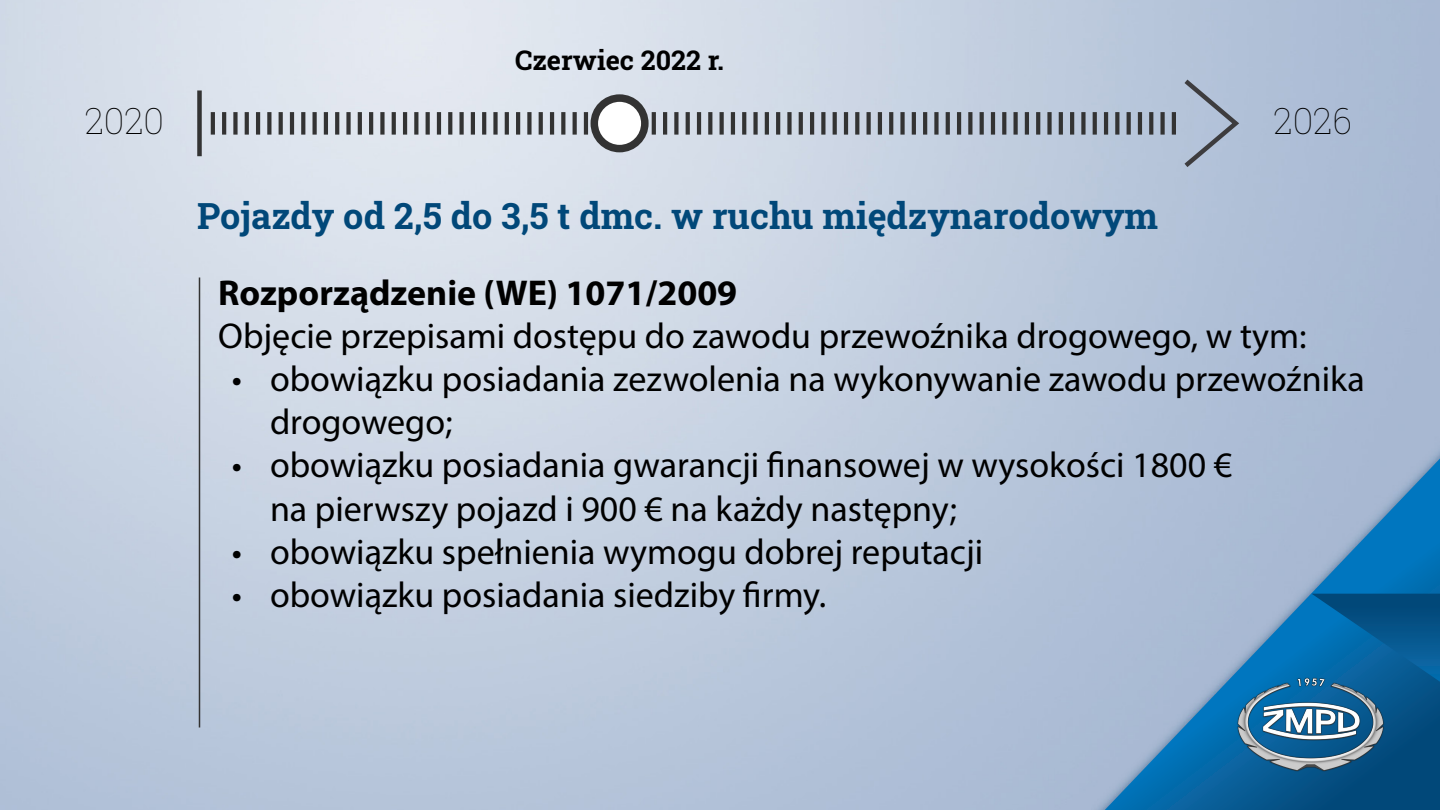
<style>
.page{position:relative;width:1440px;height:810px;background:#fff}
.page>*{position:absolute;margin:0;border:0;box-sizing:border-box;transform-origin:0 0}
.t1{font:36px/43.2px "Myriad Pro";color:#000}
.Tytuły_rozporzązenia{font:700 36px "Roboto Slab";color:#014879}
.t2{font:700 36px "Myriad Pro";color:#000}
.t3{font:100 36px "Roboto Slab";color:#000}
.data{font:700 27px "Roboto Slab";color:#000}
</style>
<div class="page">
<img style="left:0;top:0;width:1440px;height:810px">
<svg style="left:1102px;top:455px;width:338px;height:355px"></svg>
<svg style="left:1312px;top:594px;width:128px;height:165px"></svg>
<img style="left:1232px;top:671px;width:156px;height:105px">
<hr style="left:199px;top:278px;width:1px;height:450px;background:#333">
<hr style="left:211px;top:112px;width:4px;height:23px;background:#333">
<hr style="left:222px;top:112px;width:4px;height:23px;background:#333">
<div style="left:233px;top:112px;width:5px;height:23px;background:#333"></div>
<svg style="left:245px;top:112px;width:4px;height:23px"></svg>
<hr style="left:256px;top:112px;width:4px;height:23px;background:#333">
<svg style="left:267px;top:112px;width:4px;height:23px"></svg>
<svg style="left:279px;top:112px;width:4px;height:23px"></svg>
<hr style="left:290px;top:112px;width:4px;height:23px;background:#333">
<svg style="left:301px;top:112px;width:4px;height:23px"></svg>
<svg style="left:313px;top:112px;width:4px;height:23px"></svg>
<hr style="left:324px;top:112px;width:4px;height:23px;background:#333">
<svg style="left:335px;top:112px;width:4px;height:23px"></svg>
<div style="left:346px;top:112px;width:5px;height:23px;background:#333"></div>
<hr style="left:358px;top:112px;width:4px;height:23px;background:#333">
<hr style="left:369px;top:112px;width:4px;height:23px;background:#333">
<div style="left:380px;top:112px;width:5px;height:23px;background:#333"></div>
<svg style="left:392px;top:112px;width:4px;height:23px"></svg>
<hr style="left:403px;top:112px;width:4px;height:23px;background:#333">
<svg style="left:414px;top:112px;width:4px;height:23px"></svg>
<svg style="left:426px;top:112px;width:4px;height:23px"></svg>
<hr style="left:437px;top:112px;width:4px;height:23px;background:#333">
<svg style="left:448px;top:112px;width:4px;height:23px"></svg>
<div style="left:459px;top:112px;width:5px;height:23px;background:#333"></div>
<hr style="left:471px;top:112px;width:4px;height:23px;background:#333">
<svg style="left:482px;top:112px;width:4px;height:23px"></svg>
<div style="left:493px;top:112px;width:5px;height:23px;background:#333"></div>
<svg style="left:505px;top:112px;width:4px;height:23px"></svg>
<hr style="left:516px;top:112px;width:4px;height:23px;background:#333">
<div style="left:527px;top:112px;width:5px;height:23px;background:#333"></div>
<svg style="left:539px;top:112px;width:4px;height:23px"></svg>
<hr style="left:550px;top:112px;width:4px;height:23px;background:#333">
<svg style="left:561px;top:112px;width:4px;height:23px"></svg>
<svg style="left:573px;top:112px;width:4px;height:23px"></svg>
<hr style="left:584px;top:112px;width:4px;height:23px;background:#333">
<svg style="left:652px;top:112px;width:4px;height:23px"></svg>
<hr style="left:663px;top:112px;width:4px;height:23px;background:#333">
<div style="left:674px;top:112px;width:5px;height:23px;background:#333"></div>
<svg style="left:686px;top:112px;width:4px;height:23px"></svg>
<hr style="left:697px;top:112px;width:4px;height:23px;background:#333">
<svg style="left:708px;top:112px;width:4px;height:23px"></svg>
<svg style="left:720px;top:112px;width:4px;height:23px"></svg>
<hr style="left:731px;top:112px;width:4px;height:23px;background:#333">
<svg style="left:742px;top:112px;width:4px;height:23px"></svg>
<div style="left:753px;top:112px;width:5px;height:23px;background:#333"></div>
<hr style="left:765px;top:112px;width:4px;height:23px;background:#333">
<hr style="left:776px;top:112px;width:4px;height:23px;background:#333">
<div style="left:787px;top:112px;width:5px;height:23px;background:#333"></div>
<svg style="left:799px;top:112px;width:4px;height:23px"></svg>
<hr style="left:810px;top:112px;width:4px;height:23px;background:#333">
<div style="left:821px;top:112px;width:5px;height:23px;background:#333"></div>
<svg style="left:833px;top:112px;width:4px;height:23px"></svg>
<hr style="left:844px;top:112px;width:4px;height:23px;background:#333">
<svg style="left:855px;top:112px;width:4px;height:23px"></svg>
<svg style="left:867px;top:112px;width:4px;height:23px"></svg>
<hr style="left:878px;top:112px;width:4px;height:23px;background:#333">
<svg style="left:889px;top:112px;width:4px;height:23px"></svg>
<div style="left:900px;top:112px;width:5px;height:23px;background:#333"></div>
<hr style="left:912px;top:112px;width:4px;height:23px;background:#333">
<hr style="left:923px;top:112px;width:4px;height:23px;background:#333">
<div style="left:934px;top:112px;width:5px;height:23px;background:#333"></div>
<svg style="left:946px;top:112px;width:4px;height:23px"></svg>
<hr style="left:957px;top:112px;width:4px;height:23px;background:#333">
<svg style="left:968px;top:112px;width:4px;height:23px"></svg>
<svg style="left:980px;top:112px;width:4px;height:23px"></svg>
<hr style="left:991px;top:112px;width:4px;height:23px;background:#333">
<svg style="left:1002px;top:112px;width:4px;height:23px"></svg>
<svg style="left:1014px;top:112px;width:4px;height:23px"></svg>
<hr style="left:1025px;top:112px;width:4px;height:23px;background:#333">
<svg style="left:1036px;top:112px;width:4px;height:23px"></svg>
<div style="left:1047px;top:112px;width:5px;height:23px;background:#333"></div>
<hr style="left:1059px;top:112px;width:4px;height:23px;background:#333">
<hr style="left:1070px;top:112px;width:4px;height:23px;background:#333">
<div style="left:1081px;top:112px;width:5px;height:23px;background:#333"></div>
<svg style="left:1093px;top:112px;width:4px;height:23px"></svg>
<hr style="left:1104px;top:112px;width:4px;height:23px;background:#333">
<svg style="left:1115px;top:112px;width:4px;height:23px"></svg>
<svg style="left:1127px;top:112px;width:4px;height:23px"></svg>
<hr style="left:1138px;top:112px;width:4px;height:23px;background:#333">
<svg style="left:1149px;top:112px;width:4px;height:23px"></svg>
<div style="left:1160px;top:112px;width:5px;height:23px;background:#333"></div>
<hr style="left:1172px;top:112px;width:4px;height:23px;background:#333">
<div style="left:197px;top:90px;width:5px;height:66px;background:#333"></div>
<svg style="left:1180px;top:75px;width:63px;height:97px"></svg>
<div style="left:594px;top:98px;width:51px;height:51px;background:#fff;border-radius:50%"></div>
<div style="left:591px;top:94px;width:58px;height:58px;border:8px solid #333;border-radius:50%"></div>
<p class="data" style="left:515px;top:42px;width:211px">Czerwiec 2022 r.</p>
<p class="t3" style="left:85px;top:96px;width:81px">2020</p>
<p class="t3" style="left:1274px;top:96px;width:80px">2026</p>
<p class="Tytuły_rozporzązenia" style="left:197px;top:192px;width:963px">Pojazdy od 2,5 do 3,5 t dmc. w ruchu międzynarodowym</p>
<p class="t2" style="left:218px;top:269px;width:521px">Rozporządzenie (WE) 1071/2009</p>
<p class="t1" style="left:218px;top:313px;width:1090px">Objęcie przepisami dostępu do zawodu przewoźnika drogowego, w tym:</p>
<p class="t1" style="left:270px;top:357px;width:1096px;text-indent:-38px">• obowiązku posiadania zezwolenia na wykonywanie zawodu przewoźnika drogowego;</p>
<p class="t1" style="left:270px;top:443px;width:964px;text-indent:-38px">• obowiązku posiadania gwarancji finansowej w wysokości 1800 € na pierwszy pojazd i 900 € na każdy następny;</p>
<p class="t1" style="left:232px;top:529px;width:753px">• obowiązku spełnienia wymogu dobrej reputacji</p>
<p class="t1" style="left:232px;top:573px;width:596px">• obowiązku posiadania siedziby firmy.</p>
</div>
